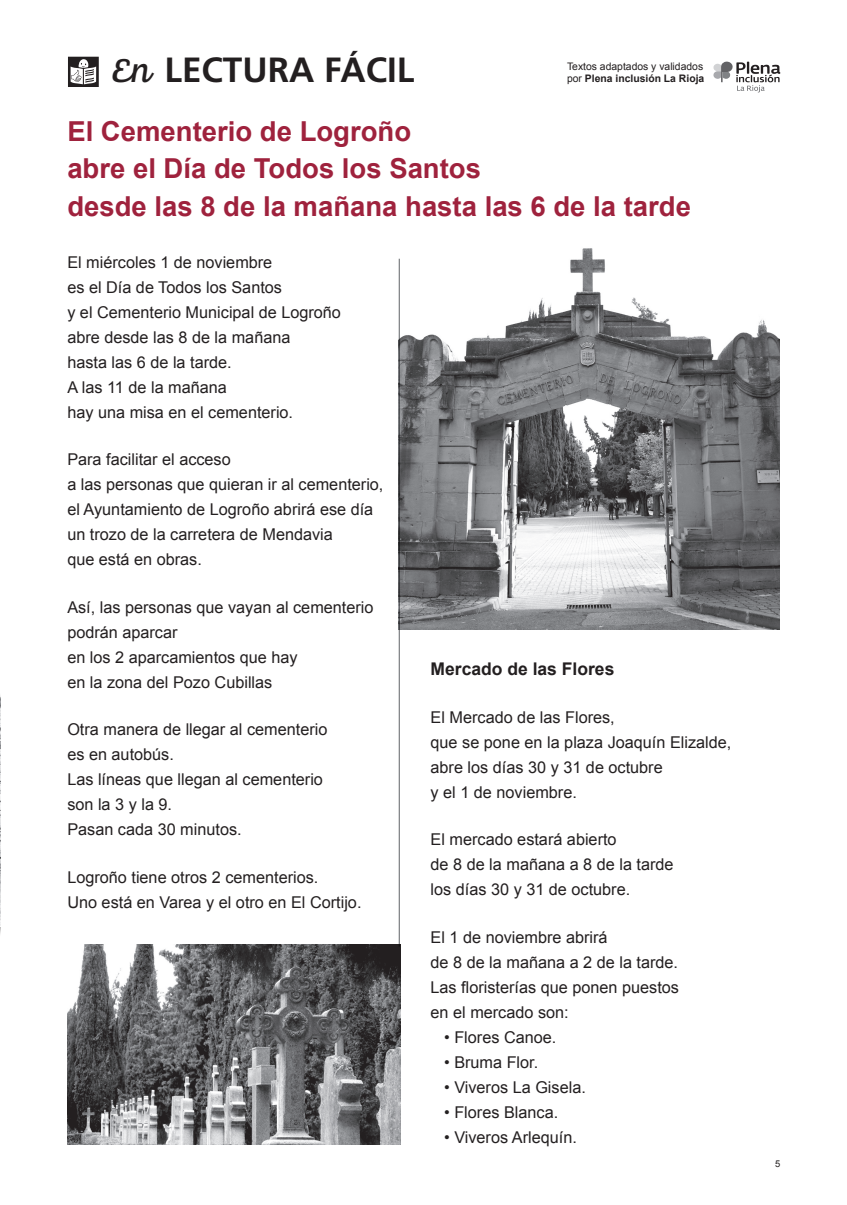
<style>
.page{position:relative;width:847px;height:1205px;background:#fff}
.page>*{position:absolute;margin:0;border:0;box-sizing:border-box;transform-origin:0 0}
.t1{font:700 35px "Frutiger LT Std";color:#231f20}
.t2{font:700 27.5px/37.5px "Arial";color:#9f223d}
.t3{font:700 17.5px "Arial";color:#231f20}
.t4{font:16.25px/25px "Arial";color:#231f20}
.t5{font:10.38px/12px "Arial";color:#231f20}
.t6{font:9.38px "Arial";color:#231f20}
.s1{font-family:"Alianza Script 500";font-weight:400}
.s2{font-weight:700}
</style>
<div class="page">
<svg style="left:68px;top:57px;width:31px;height:30px"></svg>
<svg style="left:713px;top:61px;width:67px;height:31px"></svg>
<svg style="left:0;top:696px;width:1px;height:230px"></svg>
<img style="left:399px;top:248px;width:381px;height:381px">
<img style="left:67px;top:945px;width:333px;height:199px">
<hr style="left:399px;top:259px;width:1px;height:687px;background:#808285">
<h1 class="t1" style="left:113px;top:49px;width:303px"><span class="s1">En</span> LECTURA FÁCIL</h1>
<p class="t5" style="left:567px;top:61px;width:139px">Textos adaptados y validados por <span class="s2">Plena inclusión La Rioja</span></p>
<h2 class="t2" style="left:67px;top:113px;width:625px">El Cementerio de Logroño<br>abre el Día de Todos los Santos<br>desde las 8 de la mañana hasta las 6 de la tarde</h2>
<p class="t4" style="left:67px;top:250px;width:275px">El miércoles 1 de noviembre<br>es el Día de Todos los Santos<br>y el Cementerio Municipal de Logroño abre desde las 8 de la mañana<br>hasta las 6 de la tarde.<br>A las 11 de la mañana<br>hay una misa en el cementerio.</p>
<p class="t4" style="left:67px;top:447px;width:318px">Para facilitar el acceso<br>a las personas que quieran ir al cementerio, el Ayuntamiento de Logroño abrirá ese día un trozo de la carretera de Mendavia<br>que está en obras.</p>
<p class="t4" style="left:67px;top:595px;width:308px">Así, las personas que vayan al cementerio podrán aparcar<br>en los 2 aparcamientos que hay<br>en la zona del Pozo Cubillas</p>
<p class="t4" style="left:67px;top:717px;width:262px">Otra manera de llegar al cementerio es en autobús.<br>Las líneas que llegan al cementerio son la 3 y la 9.<br>Pasan cada 30 minutos.</p>
<p class="t4" style="left:67px;top:865px;width:296px">Logroño tiene otros 2 cementerios.<br>Uno está en Varea y el otro en El Cortijo.</p>
<p class="t3" style="left:431px;top:658px;width:185px">Mercado de las Flores</p>
<p class="t4" style="left:431px;top:705px;width:302px">El Mercado de las Flores,<br>que se pone en la plaza Joaquín Elizalde, abre los días 30 y 31 de octubre<br>y el 1 de noviembre.</p>
<p class="t4" style="left:431px;top:827px;width:245px">El mercado estará abierto<br>de 8 de la mañana a 8 de la tarde los días 30 y 31 de octubre.</p>
<p class="t4" style="left:431px;top:925px;width:250px">El 1 de noviembre abrirá<br>de 8 de la mañana a 2 de la tarde.<br>Las floristerías que ponen puestos en el mercado son:</p>
<p class="t4" style="left:444px;top:1025px;width:114px">• Flores Canoe.</p>
<p class="t4" style="left:444px;top:1050px;width:96px">• Bruma Flor.</p>
<p class="t4" style="left:444px;top:1075px;width:143px">• Viveros La Gisela.</p>
<p class="t4" style="left:444px;top:1100px;width:116px">• Flores Blanca.</p>
<p class="t4" style="left:444px;top:1125px;width:134px">• Viveros Arlequín.</p>
<p class="t6" style="left:775px;top:1158px;width:7px">5</p>
</div>
